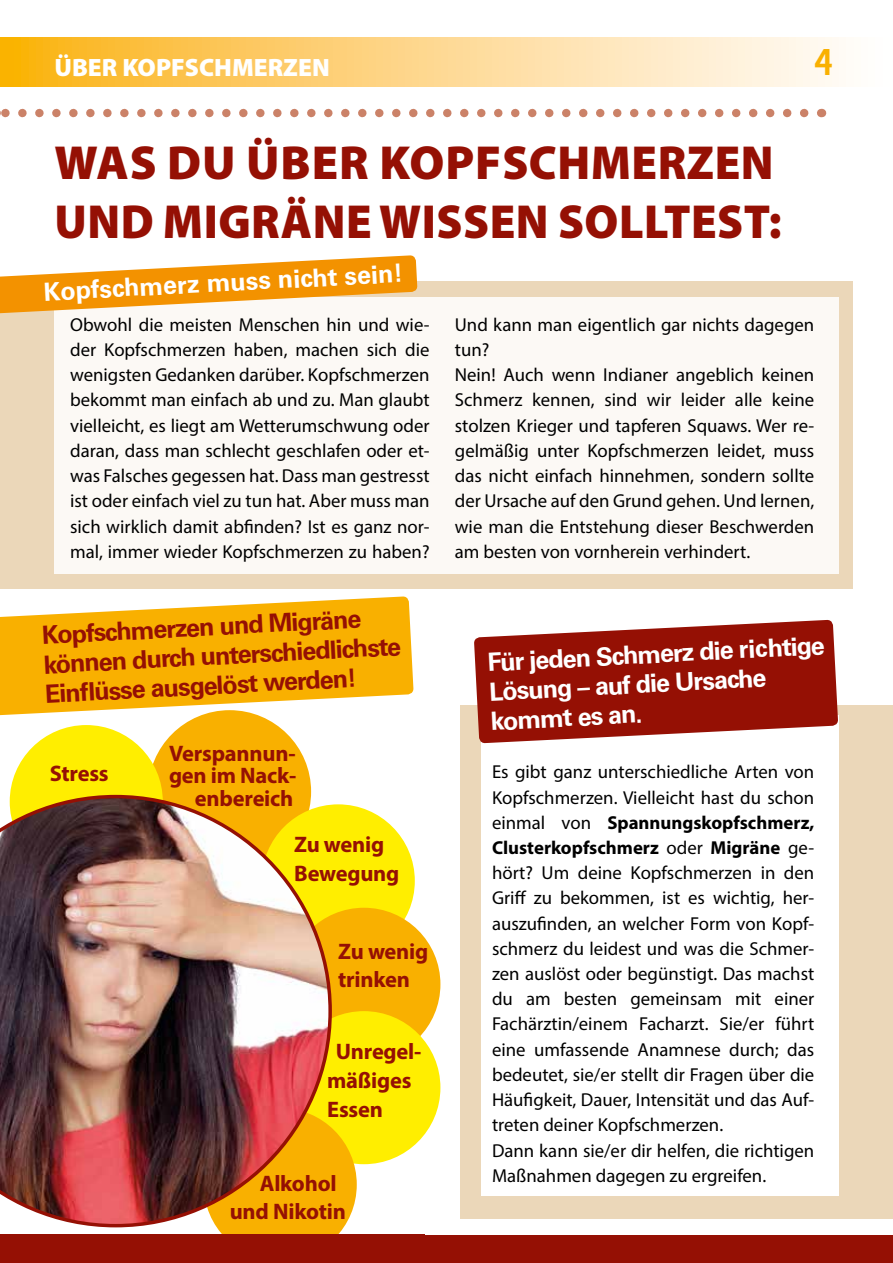
<style>
.page{position:relative;width:893px;height:1263px;background:#fff}
.page>*{position:absolute;margin:0;border:0;box-sizing:border-box;transform-origin:0 0}
.t1{font:900 48px/58.8px "Myriad Pro";letter-spacing:.01em;color:#951004}
.t2{font:37.8px "Aero Matics";color:#f9b000}
.t3{font:700 25.2px/29.4px "Univers LT Std";color:#fff}
.t4{font:700 25.2px/29.4px "Univers LT Std";color:#951004}
.t5{font:900 25.2px "Myriad Pro";color:#fff}
.t6{font:700 22.5px/28.8px "Myriad Pro";letter-spacing:-.01em;color:#951004}
.t7{font:18.75px/25.2px "Myriad Pro";color:#000}
.s1{font-weight:700}
</style>
<div class="page">
<svg style="left:0;top:37px;width:839px;height:50px;background:#fdd688"></svg>
<div style="left:0;top:1235px;width:893px;height:28px;background:#951004"></div>
<svg style="left:0;top:109px;width:804px;height:8px"></svg>
<div style="left:0;top:282px;width:853px;height:307px;background:#ebd7b9"></div>
<div style="left:460px;top:705px;width:433px;height:513px;background:#ebd7b9"></div>
<div style="left:54px;top:298px;width:785px;height:276px;background:#fcf9f5"></div>
<div style="left:481px;top:715px;width:358px;height:481px;background:#fff"></div>
<svg style="left:0;top:255px;width:418px;height:59px"></svg>
<svg style="left:474px;top:620px;width:364px;height:123px;background:#a43329"></svg>
<svg style="left:0;top:596px;width:414px;height:123px;fill:#f9b000"></svg>
<div style="left:148px;top:710px;width:163px;height:163px;background:#f9b000;border-radius:50%"></div>
<div style="left:262px;top:804px;width:153px;height:153px;background:#fe0;border-radius:50%"></div>
<div style="left:287px;top:908px;width:153px;height:153px;background:#f9b000;border-radius:50%"></div>
<div style="left:287px;top:1011px;width:153px;height:153px;background:#fe0;border-radius:50%"></div>
<div style="left:204px;top:1108px;width:153px;height:153px;background:#f9b000;border-radius:50%"></div>
<div style="left:10px;top:725px;width:153px;height:153px;background:#fe0;border-radius:50%"></div>
<img style="left:0;top:795px;width:332px;height:432px">
<div style="left:0;top:1234px;width:424px;height:29px;background:#951004"></div>
<h3 class="t5" style="left:54px;top:53px;width:277px">ÜBER KOPFSCHMERZEN</h3>
<h2 class="t2" style="left:814px;top:41px;width:21px">4</h2>
<h1 class="t1" style="left:54px;top:134px;width:729px">WAS DU ÜBER KOPFSCHMERZEN<br>UND MIGRÄNE WISSEN SOLLTEST:</h1>
<h3 class="t3" style="left:43px;top:277px;width:361px;rotate:-3deg">Kopfschmerz muss nicht sein!</h3>
<p class="t7" style="left:70px;top:312px;width:361px;text-align:justify">Obwohl die meisten Menschen hin und wie&shy;der Kopfschmerzen haben, machen sich die wenigsten Gedanken darüber. Kopfschmerzen bekommt man einfach ab und zu. Man glaubt vielleicht, es liegt am Wetterumschwung oder daran, dass man schlecht geschlafen oder et&shy;was Falsches gegessen hat. Dass man gestresst ist oder einfach viel zu tun hat. Aber muss man sich wirklich damit abfinden? Ist es ganz nor&shy;mal, immer wieder Kopfschmerzen zu haben?</p>
<p class="t7" style="left:455px;top:312px;width:361px">Und kann man eigentlich gar nichts dagegen tun?<br>Nein! Auch wenn Indianer angeblich keinen Schmerz kennen, sind wir leider alle keine stolzen Krieger und tapferen Squaws. Wer re&shy;gelmäßig unter Kopfschmerzen leidet, muss das nicht einfach hinnehmen, sondern sollte der Ursache auf den Grund gehen. Und lernen, wie man die Entstehung dieser Beschwerden am besten von vornherein verhindert.</p>
<h3 class="t4" style="left:41px;top:621px;width:359px;rotate:-3deg">Kopfschmerzen und Migräne können durch unterschiedlichste<br>Einfl üsse ausgelöst werden!</h3>
<p class="t6" style="left:50px;top:759px;width:60px">Stress</p>
<p class="t6" style="left:169px;top:741px;width:129px;line-height:22.8px;text-align:right">Verspannun&shy;gen im Nack&shy;enbereich</p>
<p class="t6" style="left:294px;top:829px;width:107px">Zu wenig<br>Bewegung</p>
<p class="t6" style="left:338px;top:936px;width:91px">Zu wenig trinken</p>
<p class="t6" style="left:327px;top:1036px;width:96px;text-indent:9px">Unregel&shy;mäßiges<br>Essen</p>
<p class="t6" style="left:230px;top:1168px;width:118px;text-indent:30px">Alkohol und Nikotin</p>
<h3 class="t3" style="left:487px;top:648px;width:339px;rotate:-3deg">Für jeden Schmerz die richtige<br>Lösung – auf die Ursache kommt es an.</h3>
<p class="t7" style="left:492px;top:759px;width:324px">Es gibt ganz unterschiedliche Arten von Kopfschmerzen. Vielleicht hast du schon einmal von <span class="s1">Spannungskopfschmerz, Clusterkopfschmerz</span> oder <span class="s1">Migräne</span> ge&shy;hört? Um deine Kopfschmerzen in den Griff zu bekommen, ist es wichtig, her&shy;auszufinden, an welcher Form von Kopf&shy;schmerz du leidest und was die Schmer&shy;zen auslöst oder begünstigt. Das machst du am besten gemeinsam mit einer Fachärztin/einem Facharzt. Sie/er führt eine umfassende Anamnese durch; das bedeutet, sie/er stellt dir Fragen über die Häufigkeit, Dauer, Intensität und das Auf&shy;treten deiner Kopfschmerzen.<br>Dann kann sie/er dir helfen, die richtigen Maßnahmen dagegen zu ergreifen.</p>
</div>
